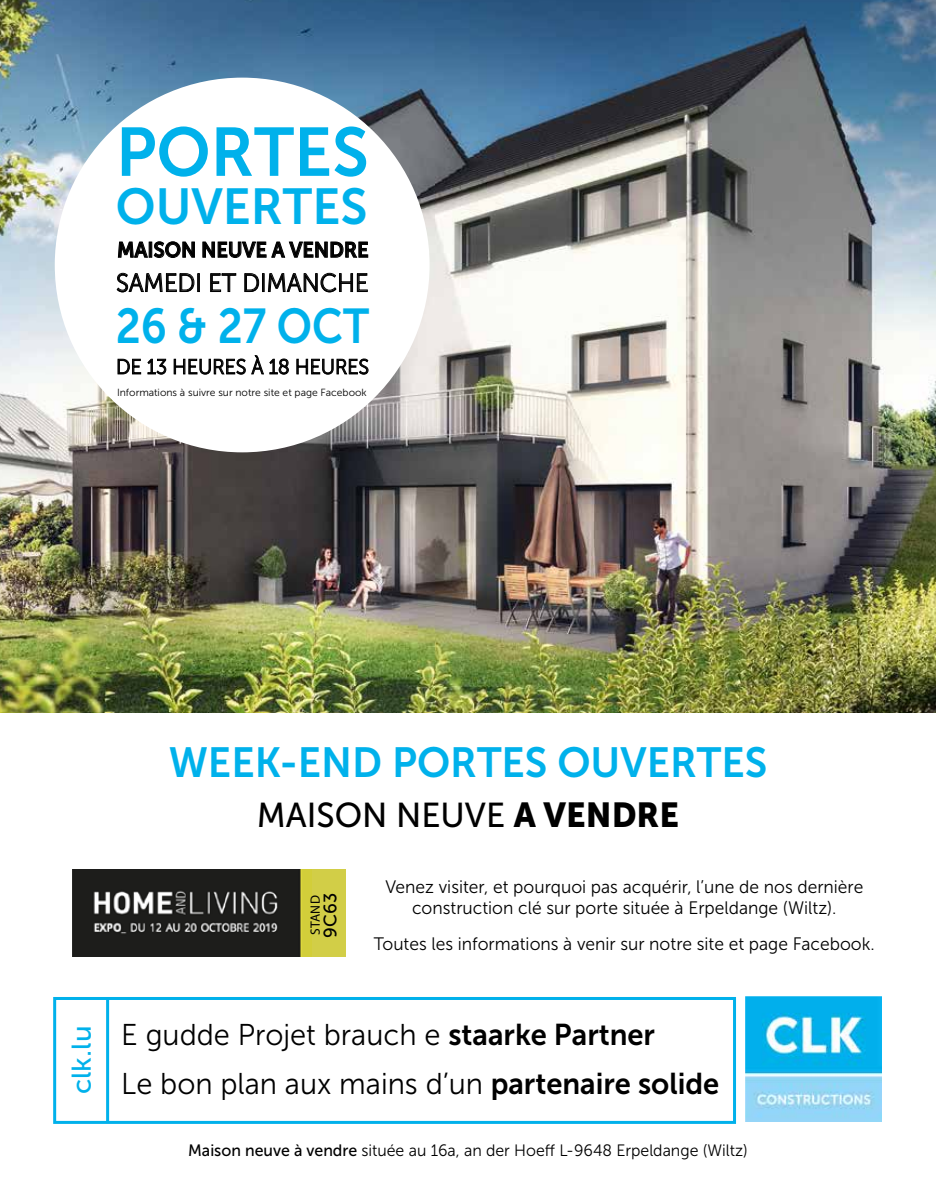
<style>
.page{position:relative;width:936px;height:1191px;background:#fff}
.page>*{position:absolute;margin:0;border:0;box-sizing:border-box;transform-origin:0 0}
.t1{font:68.4px "Museo Sans 700";color:#00b1eb}
.t2{font:50.4px "Museo Sans 700";color:#00b1eb}
.t3{font:48.75px "Museo Sans 700";color:#00b1eb;scale:.89 1}
.t4{font:42px "Museo Sans 700";color:#00b1eb}
.t5{font:34.5px "Museo Sans 500";color:#000}
.t6{font:30px/49.5px "Museo Sans 300";color:#000}
.t7{font:27px "Museo Sans 500";color:#00b1eb}
.t8{font:25.5px "Museo Sans 300";color:#000;scale:.94 1}
.t9{font:21.3px "Museo Sans 700";color:#000;scale:.94 1}
.t10{font:20.85px "Museo Sans 300";color:#000;scale:.94 1}
.t11{font:18px/21.6px "Museo Sans 300";color:#000;text-align:center}
.t12{font:18px "Museo Sans 500";color:#000}
.t13{font:16.5px "Museo Sans 300";color:#000}
.t14{font:13.5px "Myriad Pro";letter-spacing:.02em;color:#000}
.t15{font:10.35px "Museo Sans 300";color:#000}
.s1{font-family:"Museo Sans 900"}
.s2{font-family:"Museo Sans 700"}
.s3{font-family:"Museo Sans 500"}
</style>
<div class="page">
<div style="left:53px;top:997px;width:683px;height:126px;border:3px solid #00b1eb"></div>
<hr style="left:106px;top:999px;width:3px;height:124px;background:#00b1eb">
<img style="left:745px;top:997px;width:136px;height:125px">
<img style="left:0;top:0;width:935px;height:712px">
<div style="left:55px;top:78px;width:374px;height:374px;background:#fff;border-radius:50%"></div>
<svg style="left:117px;top:272px;width:82px;height:20px"></svg>
<svg style="left:210px;top:273px;width:26px;height:19px"></svg>
<svg style="left:244px;top:272px;width:123px;height:20px"></svg>
<svg style="left:118px;top:359px;width:23px;height:15px"></svg>
<svg style="left:148px;top:359px;width:18px;height:15px"></svg>
<svg style="left:174px;top:359px;width:71px;height:15px"></svg>
<svg style="left:251px;top:355px;width:38px;height:19px"></svg>
<svg style="left:296px;top:359px;width:72px;height:15px"></svg>
<svg style="left:118px;top:242px;width:30px;height:16px"></svg>
<svg style="left:154px;top:241px;width:41px;height:17px"></svg>
<svg style="left:203px;top:242px;width:165px;height:16px"></svg>
<img style="left:73px;top:869px;width:239px;height:87px">
<div style="left:312px;top:869px;width:33px;height:87px;background:#d2ce47"></div>
<h1 class="t1" style="left:116px;top:114px;width:254px">PORTES</h1>
<h2 class="t2" style="left:116px;top:179px;width:253px">OUVERTES</h2>
<p class="t9" style="left:117px;top:238px;width:269px">MAISON NEUVE A VENDRE</p>
<h3 class="t8" style="left:116px;top:269px;width:270px">SAMEDI ET DIMANCHE</h3>
<h3 class="t3" style="left:116px;top:299px;width:286px">26 &amp; 27 OCT</h3>
<p class="t10" style="left:116px;top:355px;width:271px">DE 13 HEURES À 18 HEURES</p>
<p class="t15" style="left:117px;top:387px;width:251px">Informations à suivre sur notre site et page Facebook</p>
<h3 class="t7" style="left:67px;top:1094px;width:70px;rotate:-90deg">clk.lu</h3>
<h3 class="t4" style="left:169px;top:739px;width:600px">WEEK-END PORTES OUVERTES</h3>
<h3 class="t5" style="left:257px;top:796px;width:423px">MAISON NEUVE <span class="s1">A VENDRE</span></h3>
<p class="t14" style="left:307px;top:935px;width:41px;rotate:-90deg">STAND</p>
<p class="t12" style="left:320px;top:937px;width:46px;rotate:-90deg">9C63</p>
<p class="t11" style="left:385px;top:875px;width:479px">Venez visiter, et pourquoi pas acquérir, l’une de nos dernière construction clé sur porte située à Erpeldange (Wiltz).</p>
<p class="t11" style="left:374px;top:933px;width:502px">Toutes les informations à venir sur notre site et page Facebook.</p>
<h3 class="t6" style="left:121px;top:1009px;width:599px">E gudde Projet brauch e <span class="s2">staarke Partner<br></span>Le bon plan aux mains d’un <span class="s2">partenaire solide</span></h3>
<p class="t13" style="left:188px;top:1141px;width:561px"><span class="s3">Maison neuve à vendre</span> située au 16a, an der Hoeff L-9648 Erpeldange (Wiltz)</p>
</div>
